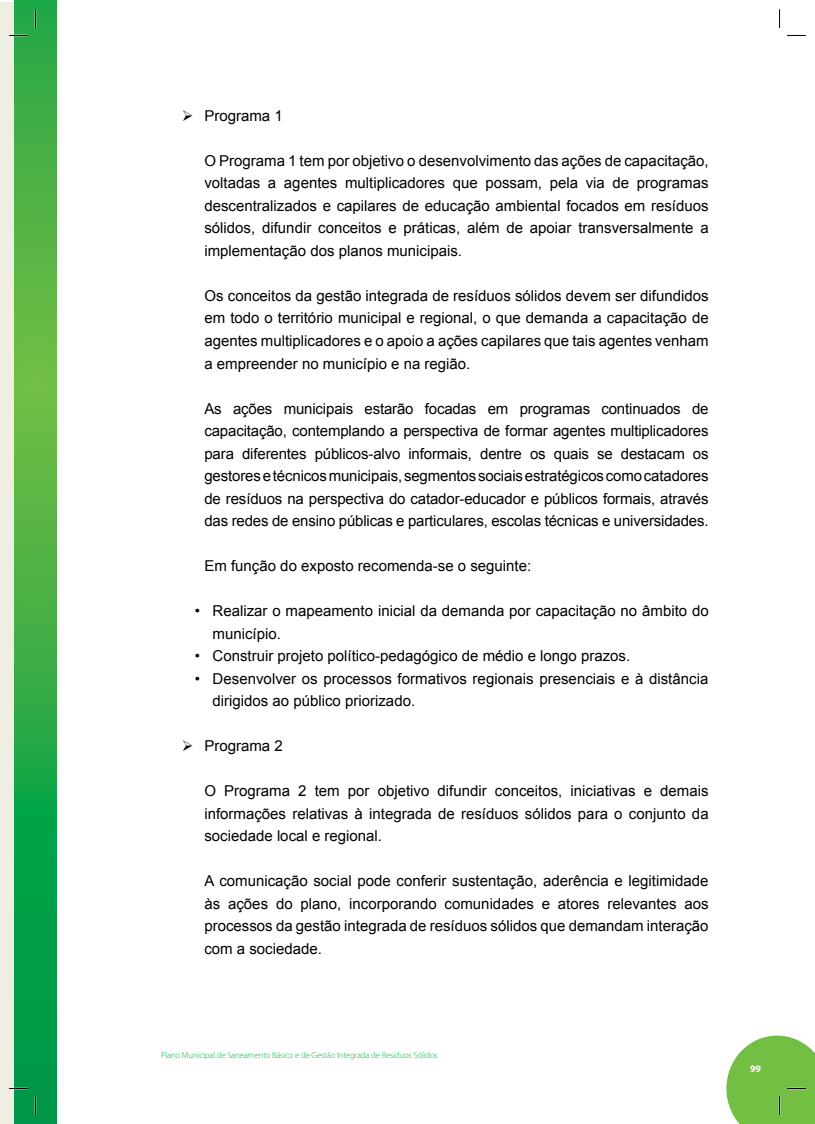
<style>
.page{position:relative;width:815px;height:1124px;background:#fff}
.page>*{position:absolute;margin:0;border:0;box-sizing:border-box;transform-origin:0 0}
.t1{font:15px/22.5px "Arial";color:#000;text-align:justify}
.t2{font:700 10px "Myriad Pro";color:#fff}
.t3{font:300 8.75px "Myriad Pro";letter-spacing:-.015em;color:#0db14b}
</style>
<div class="page">
<div style="left:0;top:2px;width:35px;height:1121px;background:#efeee3"></div>
<svg style="left:14px;top:0;width:43px;height:1123px;background:#34ab45"></svg>
<svg style="left:9px;top:35px;width:19px;height:1px"></svg>
<svg style="left:787px;top:35px;width:19px;height:1px"></svg>
<svg style="left:9px;top:1087px;width:19px;height:2px"></svg>
<svg style="left:35px;top:9px;width:1px;height:19px"></svg>
<svg style="left:35px;top:1095px;width:1px;height:19px"></svg>
<svg style="left:779px;top:9px;width:1px;height:19px"></svg>
<svg style="left:726px;top:1035px;width:89px;height:88px;background:#83c65c"></svg>
<p class="t1" style="left:182px;top:104px;width:102px">➢ Programa 1</p>
<p class="t1" style="left:204px;top:149px;width:506px">O Programa 1 tem por objetivo o desenvolvimento das ações de capacitação, voltadas a agentes multiplicadores que possam, pela via de programas descentralizados e capilares de educação ambiental focados em resíduos sólidos, difundir conceitos e práticas, além de apoiar transversalmente a implementação dos planos municipais.</p>
<p class="t1" style="left:204px;top:284px;width:506px">Os conceitos da gestão integrada de resíduos sólidos devem ser difundidos em todo o território municipal e regional, o que demanda a capacitação de agentes multiplicadores e o apoio a ações capilares que tais agentes venham a empreender no município e na região.</p>
<p class="t1" style="left:204px;top:397px;width:506px">As ações municipais estarão focadas em programas continuados de capacitação, contemplando a perspectiva de formar agentes multiplicadores para diferentes públicos-alvo informais, dentre os quais se destacam os gestores e técnicos municipais, segmentos sociais estratégicos como catadores de resíduos na perspectiva do catador-educador e públicos formais, através das redes de ensino públicas e particulares, escolas técnicas e universidades.</p>
<p class="t1" style="left:204px;top:554px;width:328px">Em função do exposto recomenda-se o seguinte:</p>
<p class="t1" style="left:213px;top:599px;width:498px;text-indent:-18px">• Realizar o mapeamento inicial da demanda por capacitação no âmbito do município.</p>
<p class="t1" style="left:195px;top:644px;width:437px">• Construir projeto político-pedagógico de médio e longo prazos.</p>
<p class="t1" style="left:213px;top:667px;width:497px;text-indent:-18px">• Desenvolver os processos formativos regionais presenciais e à distância dirigidos ao público priorizado.</p>
<p class="t1" style="left:182px;top:734px;width:102px">➢ Programa 2</p>
<p class="t1" style="left:204px;top:779px;width:506px">O Programa 2 tem por objetivo difundir conceitos, iniciativas e demais informações relativas à integrada de resíduos sólidos para o conjunto da sociedade local e regional.</p>
<p class="t1" style="left:204px;top:869px;width:506px">A comunicação social pode conferir sustentação, aderência e legitimidade às ações do plano, incorporando comunidades e atores relevantes aos processos da gestão integrada de resíduos sólidos que demandam interação com a sociedade.</p>
<p class="t3" style="left:161px;top:1050px;width:278px">Plano Municipal de Saneamento Básico e de Gestão Integrada de Resíduos Sólidos</p>
<p class="t2" style="left:750px;top:1062px;width:12px">99</p>
</div>
